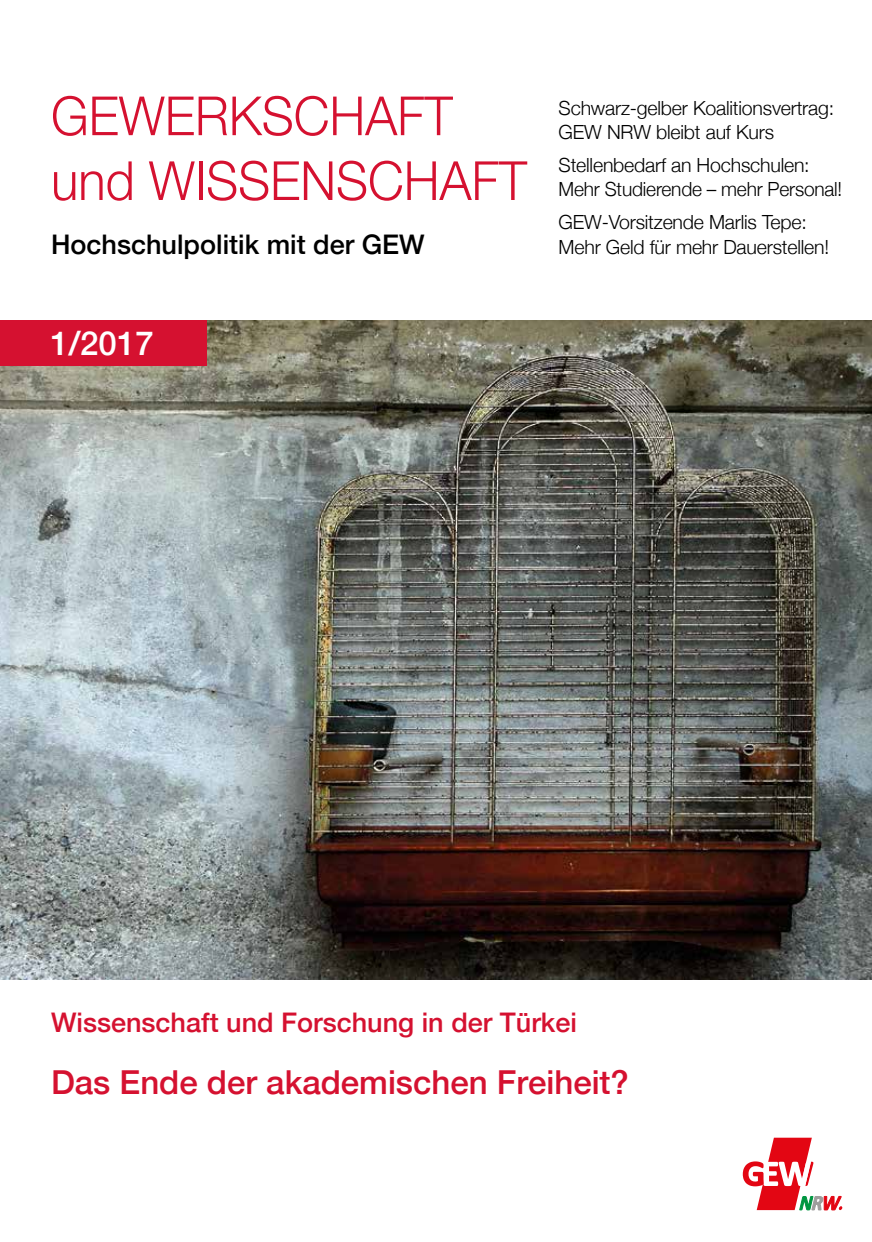
<style>
.page{position:relative;width:872px;height:1242px;background:#fff}
.page>*{position:absolute;margin:0;border:0;box-sizing:border-box;transform-origin:0 0}
.t1{font:300 54px/64.8px "Helvetica Neue";color:#d51130;scale:.94 1}
.t2{font:500 33px "Helvetica Neue";color:#d51130}
.t3{font:500 33px "Helvetica Neue";color:#fff}
.t4{font:500 27px "Helvetica Neue";color:#d51130}
.t5{font:500 27px "Helvetica Neue";color:#000}
.t6{font:300 19.5px/24.5px "Helvetica Neue";letter-spacing:-.01em;color:#000}
</style>
<div class="page">
<img style="left:0;top:320px;width:872px;height:659px">
<div style="left:0;top:320px;width:207px;height:46px;background:#d51130"></div>
<svg style="left:743px;top:1137px;width:99px;height:74px"></svg>
<h1 class="t1" style="left:51px;top:80px;width:508px">GEWERKSCHAFT und WISSENSCHAFT</h1>
<h3 class="t5" style="left:51px;top:222px;width:375px">Hochschulpolitik mit der GEW</h3>
<h2 class="t3" style="left:50px;top:317px;width:105px">1/2017</h2>
<p class="t6" style="left:558px;top:94px;width:277px">Schwarz-gelber Koalitionsvertrag:<br>GEW NRW bleibt auf Kurs</p>
<p class="t6" style="left:558px;top:151px;width:285px">Stellenbedarf an Hochschulen:<br>Mehr Studierende – mehr Personal!</p>
<p class="t6" style="left:558px;top:209px;width:272px">GEW-Vorsitzende Marlis Tepe:<br>Mehr Geld für mehr Dauerstellen!</p>
<h3 class="t4" style="left:51px;top:1001px;width:527px">Wissenschaft und Forschung in der Türkei</h3>
<h2 class="t2" style="left:51px;top:1055px;width:579px">Das Ende der akademischen Freiheit?</h2>
</div>
